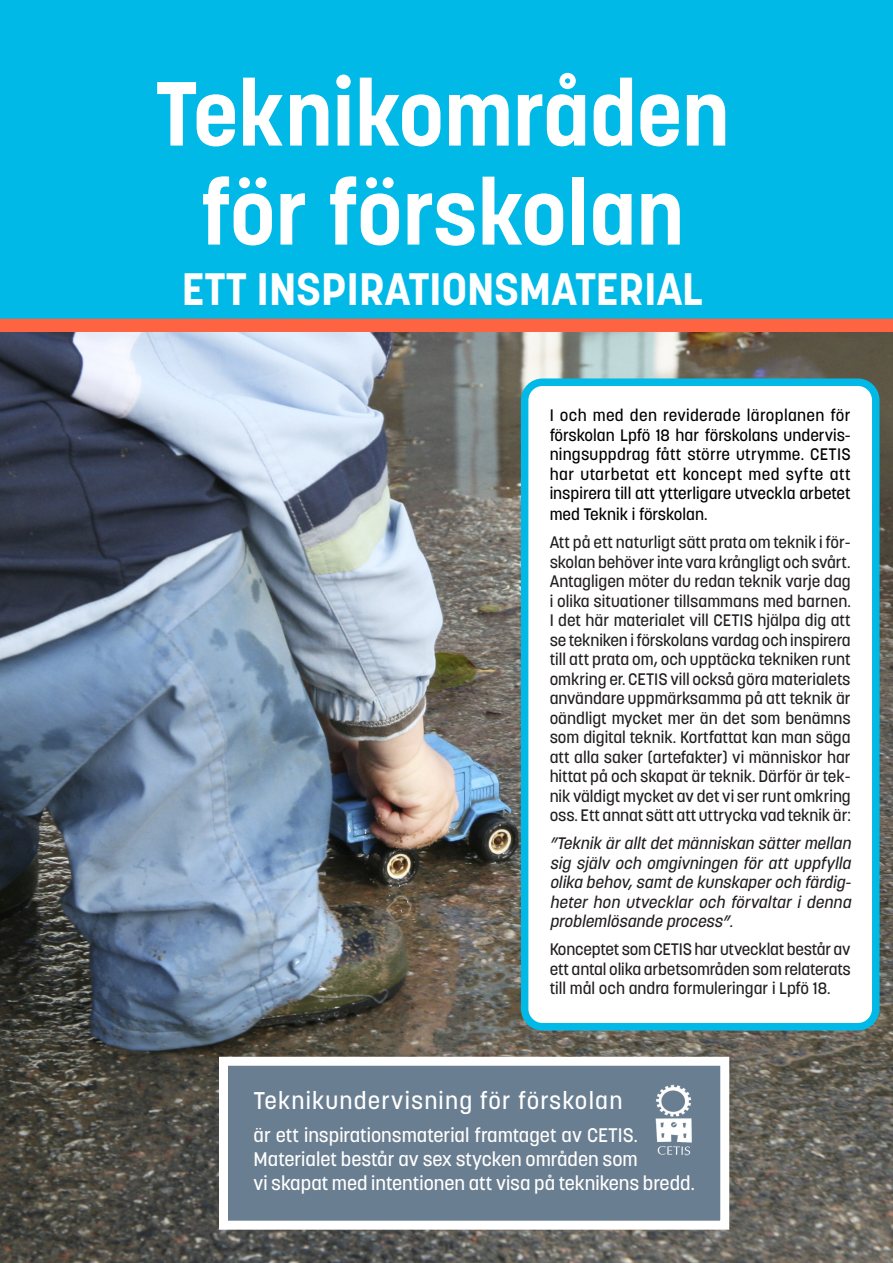
<style>
.page{position:relative;width:893px;height:1263px;background:#fff}
.page>*{position:absolute;margin:0;border:0;box-sizing:border-box;transform-origin:0 0}
.Rubrik_1_a_sida_vit{font:700 90px "Korolev Li U";color:#fff}
.Rubrik_1_a_sida_vit-2{font:700 45px "Korolev Li U";color:#fff}
.Bildrutetext_vit{font:500 24px "Korolev Li U";letter-spacing:.05em;color:#fff}
.Bildrutetext_vit-2{font:500 19.5px/24px "Korolev Li U";color:#fff}
.Bildrutetext{font:500 16.5px/19.5px "Korolev Li U";letter-spacing:-.005em;color:#231f20;text-align:justify}
.Bildrutetext-2{font:500 16.5px/19.5px "Korolev Li U";color:#000;text-align:justify}
.Bildrutetext-3{font:italic 500 16.5px/19.5px "Korolev Li U";color:#231f20;text-align:justify}
</style>
<div class="page">
<div style="left:0;top:0;width:893px;height:319px;background:#00b9e7"></div>
<img style="left:0;top:332px;width:893px;height:931px">
<div style="left:0;top:319px;width:893px;height:13px;background:#ff6442"></div>
<div style="left:223px;top:1061px;width:502px;height:164px;background:#6a7e91"></div>
<div style="left:219px;top:1057px;width:510px;height:173px;border:9px solid #fff"></div>
<img style="left:655px;top:1084px;width:37px;height:72px">
<div style="left:525px;top:382px;width:351px;height:645px;background:#fff;border-radius:18px"></div>
<div style="left:521px;top:378px;width:358px;height:652px;border:8px solid #00b9e7;border-radius:18px"></div>
<h1 class="Rubrik_1_a_sida_vit" style="left:155px;top:53px;width:575px">Teknikområden</h1>
<h1 class="Rubrik_1_a_sida_vit" style="left:201px;top:152px;width:484px">för förskolan</h1>
<h1 class="Rubrik_1_a_sida_vit-2" style="left:182px;top:259px;width:522px">ETT INSPIRATIONSMATERIAL</h1>
<p class="Bildrutetext-2" style="left:550px;top:405px;width:303px">I och med den reviderade läroplanen för förskolan Lpfö 18 har förskolans undervis&shy;ningsuppdrag fått större utrymme. CETIS har utarbetat ett koncept med syfte att inspirera till att ytterligare utveckla arbetet</p>
<p class="Bildrutetext-2" style="left:550px;top:504px;width:159px">med Teknik i förskolan.</p>
<p class="Bildrutetext" style="left:550px;top:532px;width:303px">Att på ett naturligt sätt prata om teknik i för&shy;skolan behöver inte vara krångligt och svårt.<br>Antagligen möter du redan teknik varje dag i olika situationer tillsammans med barnen.<br>I det här materialet vill CETIS hjälpa dig att se tekniken i förskolans vardag och inspirera till att prata om, och upptäcka tekniken runt omkring er. CETIS vill också göra materialets användare uppmärksamma på att teknik är oändligt mycket mer än det som benämns som digital teknik. Kortfattat kan man säga att alla saker (artefakter) vi människor har hittat på och skapat är teknik. Därför är tek&shy;nik väldigt mycket av det vi ser runt omkring oss. Ett annat sätt att uttrycka vad teknik är:</p>
<p class="Bildrutetext-3" style="left:550px;top:833px;width:307px">”Teknik äralltdetmänniskan sättermellan sig själv och omgivningen för att uppfylla olika behov,samtde kunskaperoch färdig&shy;heter hon utvecklar och förvaltar i denna problemlösande process”.</p>
<p class="Bildrutetext" style="left:550px;top:939px;width:303px">Konceptet som CETIS har utvecklat består av ett antal olika arbetsområden som relaterats till mål och andra formuleringar i Lpfö 18.</p>
<p class="Bildrutetext_vit" style="left:253px;top:1085px;width:370px">Teknikundervisning för förskolan</p>
<p class="Bildrutetext_vit-2" style="left:253px;top:1122px;width:443px">är ett inspirationsmaterial framtaget av CETIS.<br>Materialet består av sex stycken områden som<br>vi skapat med intentionen att visa på teknikens bredd.</p>
</div>
